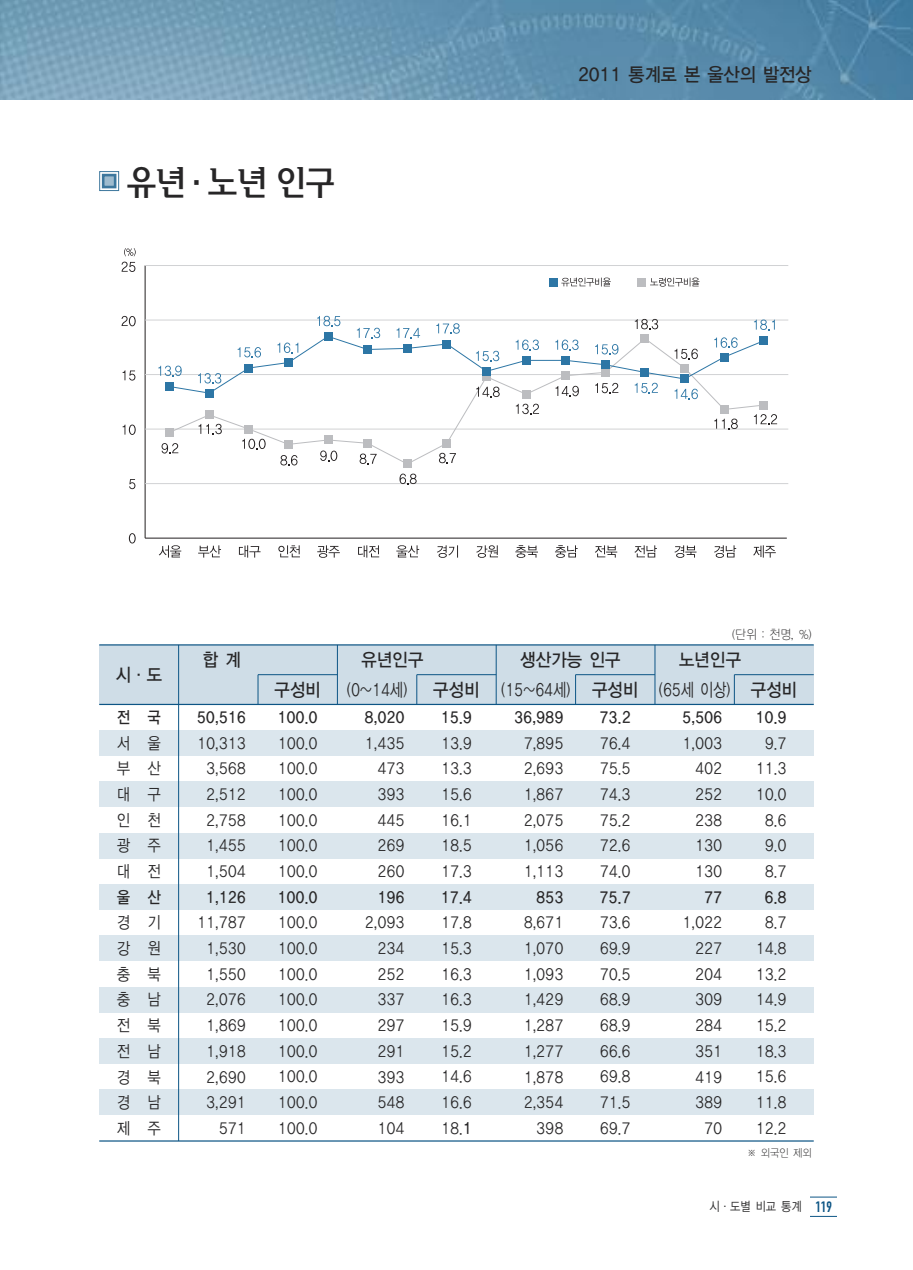
<style>
.page{position:relative;width:913px;height:1270px;background:#fff}
.page>*{position:absolute;margin:0;border:0;box-sizing:border-box;transform-origin:0 0}
.t1{font:500 35px "Korean HM";color:#272627;scale:.9 1}
.t2{font:700 18.38px "Korean GD";letter-spacing:-.08em;color:#272627;scale:.95 1}
.t3{font:500 17.5px "Korean GD";letter-spacing:-.065em;color:#272627;scale:.8 1}
.t4{font:700 17.5px "Korean GD";letter-spacing:-.065em;color:#272627;scale:.95 1}
.t5{font:500 15.75px/25.7px "Korean GD";letter-spacing:-.065em;color:#272627;text-align:justify;scale:.9 1}
.t6{font:700 15.75px "Korean GD";letter-spacing:-.065em;color:#272627;scale:.9 1}
.t7{font:500 12.25px "Korean GD";color:#272627;scale:.9 1}
.t8{font:300 12.25px "Korean GD";color:#272627;scale:.95 1}
.t9{font:300 10.5px "Korean GD";color:#272627;scale:.95 1}
.s1{font-weight:700}
.s2{font-family:"DIN Engschrift";font-weight:400;font-size:14.88px;color:#0d5585}
</style>
<div class="page">
<div style="left:809px;top:1197px;width:29px;height:20px;border:1px solid #0d5585"></div>
<hr style="left:806px;top:1193px;width:4px;height:27px;background:#fff">
<hr style="left:837px;top:1193px;width:4px;height:27px;background:#fff">
<img style="left:0;top:0;width:913px;height:99px">
<div style="left:549px;top:278px;width:8px;height:9px;background:#2d76a5"></div>
<div style="left:637px;top:278px;width:9px;height:9px;background:#bcbdc0"></div>
<hr style="left:145px;top:538px;width:642px;height:1px;background:#231f20">
<hr style="left:145px;top:266px;width:1px;height:272px;background:#231f20">
<hr style="left:145px;top:483px;width:643px;height:1px;background:#d1d2d4">
<hr style="left:145px;top:429px;width:643px;height:1px;background:#d1d2d4">
<hr style="left:145px;top:374px;width:643px;height:1px;background:#d1d2d4">
<hr style="left:145px;top:320px;width:643px;height:1px;background:#d1d2d4">
<hr style="left:145px;top:265px;width:643px;height:1px;background:#d1d2d4">
<div style="left:403px;top:459px;width:9px;height:9px;background:#bcbdc0"></div>
<svg style="left:159px;top:545px;width:22px;height:13px"></svg>
<svg style="left:198px;top:545px;width:23px;height:13px"></svg>
<svg style="left:239px;top:545px;width:21px;height:13px"></svg>
<svg style="left:278px;top:545px;width:22px;height:12px"></svg>
<svg style="left:317px;top:545px;width:23px;height:13px"></svg>
<svg style="left:358px;top:545px;width:21px;height:13px"></svg>
<svg style="left:396px;top:545px;width:23px;height:12px"></svg>
<svg style="left:437px;top:545px;width:21px;height:13px"></svg>
<svg style="left:476px;top:545px;width:22px;height:13px"></svg>
<svg style="left:515px;top:545px;width:23px;height:13px"></svg>
<svg style="left:555px;top:545px;width:23px;height:13px"></svg>
<svg style="left:595px;top:545px;width:22px;height:13px"></svg>
<svg style="left:634px;top:545px;width:23px;height:12px"></svg>
<svg style="left:674px;top:545px;width:22px;height:13px"></svg>
<svg style="left:714px;top:545px;width:22px;height:13px"></svg>
<svg style="left:753px;top:545px;width:23px;height:13px"></svg>
<svg style="left:122px;top:262px;width:13px;height:10px"></svg>
<svg style="left:122px;top:316px;width:14px;height:10px"></svg>
<svg style="left:123px;top:370px;width:12px;height:11px"></svg>
<svg style="left:123px;top:425px;width:13px;height:10px"></svg>
<svg style="left:129px;top:479px;width:6px;height:10px"></svg>
<svg style="left:129px;top:533px;width:7px;height:10px"></svg>
<svg style="left:124px;top:248px;width:12px;height:8px"></svg>
<svg style="left:561px;top:277px;width:50px;height:9px"></svg>
<svg style="left:650px;top:277px;width:49px;height:10px"></svg>
<svg style="left:399px;top:474px;width:18px;height:10px"></svg>
<svg style="left:158px;top:316px;width:619px;height:150px"></svg>
<div style="left:99px;top:645px;width:715px;height:59px;background:#cfdde7"></div>
<div style="left:99px;top:730px;width:715px;height:26px;background:#dbe6ed"></div>
<div style="left:99px;top:781px;width:715px;height:26px;background:#dbe6ed"></div>
<div style="left:99px;top:833px;width:715px;height:25px;background:#dbe6ed"></div>
<div style="left:99px;top:884px;width:715px;height:26px;background:#dbe6ed"></div>
<div style="left:99px;top:935px;width:715px;height:26px;background:#dbe6ed"></div>
<div style="left:99px;top:987px;width:715px;height:26px;background:#dbe6ed"></div>
<div style="left:99px;top:1038px;width:715px;height:26px;background:#dbe6ed"></div>
<div style="left:99px;top:1090px;width:715px;height:25px;background:#dbe6ed"></div>
<hr style="left:99px;top:644px;width:715px;height:1px;background:#0d5585">
<hr style="left:258px;top:674px;width:79px;height:1px;background:#0d5585">
<hr style="left:417px;top:674px;width:79px;height:1px;background:#0d5585">
<hr style="left:575px;top:674px;width:80px;height:1px;background:#0d5585">
<hr style="left:734px;top:674px;width:80px;height:1px;background:#0d5585">
<hr style="left:99px;top:704px;width:715px;height:1px;background:#0d5585">
<hr style="left:99px;top:1140px;width:715px;height:2px;background:#0d5585">
<hr style="left:178px;top:645px;width:1px;height:496px;background:#0d5585">
<svg style="left:258px;top:675px;width:1px;height:29px"></svg>
<hr style="left:337px;top:645px;width:1px;height:59px;background:#0d5585">
<svg style="left:416px;top:675px;width:1px;height:29px"></svg>
<hr style="left:496px;top:645px;width:1px;height:59px;background:#0d5585">
<svg style="left:575px;top:675px;width:1px;height:29px"></svg>
<hr style="left:654px;top:645px;width:1px;height:59px;background:#0d5585">
<svg style="left:734px;top:675px;width:1px;height:29px"></svg>
<div style="left:104px;top:176px;width:10px;height:10px;background:#9ebbce"></div>
<div style="left:100px;top:172px;width:19px;height:19px;border:4px solid #fff"></div>
<div style="left:99px;top:171px;width:20px;height:20px;border:1px solid #3d779d"></div>
<div style="left:102px;top:174px;width:14px;height:14px;border:3px solid #3d779d"></div>
<h1 class="t1" style="left:126px;top:164px;width:235px">유년·노년 인구</h1>
<p class="t2" style="left:577px;top:64px;width:248px">2011 통계로 본 울산의 발전상</p>
<p class="t8" style="left:731px;top:627px;width:86px">(단위 : 천명, %)</p>
<p class="t4" style="left:115px;top:665px;width:52px">시·도</p>
<p class="t6" style="left:117px;top:709px;width:51px">전 국</p>
<p class="t5" style="left:117px;top:730px;width:51px">서 울 부 산 대 구 인 천 광 주 대 전</p>
<p class="t6" style="left:117px;top:888px;width:51px">울 산</p>
<p class="t5" style="left:117px;top:910px;width:51px">경 기 강 원 충 북 충 남 전 북 전 남 경 북 경 남 제 주</p>
<p class="t4" style="left:202px;top:650px;width:43px">합 계</p>
<p class="t4" style="left:361px;top:650px;width:68px">유년인구</p>
<p class="t4" style="left:520px;top:650px;width:108px">생산가능 인구</p>
<p class="t4" style="left:678px;top:650px;width:68px">노년인구</p>
<p class="t4" style="left:274px;top:680px;width:52px">구성비</p>
<p class="t3" style="left:347px;top:680px;width:78px">(0~14세)</p>
<p class="t3" style="left:433px;top:680px;width:458px"><span class="s1">구성비</span> (15~64세) <span class="s1">구성비</span> (65세 이상) <span class="s1">구성비</span></p>
<p class="t6" style="left:196px;top:709px;width:57px">50,516</p>
<p class="t5" style="left:197px;top:730px;width:57px;text-align:center">10,313<br>3,568<br>2,512<br>2,758<br>1,455<br>1,504</p>
<p class="t6" style="left:205px;top:888px;width:47px">1,126</p>
<p class="t5" style="left:197px;top:910px;width:57px;text-align:right">11,787<br>1,530<br>1,550<br>2,076<br>1,869<br>1,918<br>2,690<br>3,291<br>571</p>
<p class="t6" style="left:277px;top:709px;width:47px">100.0</p>
<p class="t5" style="left:277px;top:730px;width:47px">100.0<br>100.0<br>100.0<br>100.0<br>100.0<br>100.0</p>
<p class="t6" style="left:277px;top:888px;width:47px">100.0</p>
<p class="t5" style="left:277px;top:910px;width:47px">100.0<br>100.0<br>100.0<br>100.0<br>100.0<br>100.0<br>100.0<br>100.0<br>100.0</p>
<p class="t6" style="left:364px;top:709px;width:47px">8,020</p>
<p class="t5" style="left:377px;top:730px;width:33px;text-indent:-13px">1,435<br>473<br>393<br>445<br>269<br>260</p>
<p class="t6" style="left:377px;top:888px;width:33px">196</p>
<p class="t5" style="left:377px;top:910px;width:33px;text-indent:-13px">2,093<br>234<br>252<br>337<br>297<br>291<br>393<br>548<br>104</p>
<p class="t6" style="left:440px;top:709px;width:37px">15.9</p>
<p class="t5" style="left:441px;top:730px;width:37px">13.9<br>13.3<br>15.6<br>16.1<br>18.5<br>17.3</p>
<p class="t6" style="left:440px;top:888px;width:37px">17.4</p>
<p class="t5" style="left:441px;top:910px;width:37px">17.8<br>15.3<br>16.3<br>16.3<br>15.9<br>15.2<br>14.6<br>16.6<br>18.<span class="s1">1</span></p>
<p class="t6" style="left:514px;top:709px;width:57px">36,989</p>
<p class="t5" style="left:523px;top:730px;width:47px">7,895<br>2,693<br>1,867<br>2,075<br>1,056<br>1,113</p>
<p class="t6" style="left:536px;top:888px;width:33px">853</p>
<p class="t5" style="left:523px;top:910px;width:47px;text-align:right">8,671<br>1,070<br>1,093<br>1,429<br>1,287<br>1,277<br>1,878<br>2,354<br>398</p>
<p class="t6" style="left:599px;top:709px;width:37px">73.2</p>
<p class="t5" style="left:599px;top:730px;width:37px">76.4<br>75.5<br>74.3<br>75.2<br>72.6<br>74.0</p>
<p class="t6" style="left:599px;top:888px;width:37px">75.7</p>
<p class="t5" style="left:599px;top:910px;width:37px">73.6<br>69.9<br>70.5<br>68.9<br>68.9<br>66.6<br>69.8<br>71.5<br>69.7</p>
<p class="t6" style="left:682px;top:709px;width:47px">5,506</p>
<p class="t5" style="left:695px;top:730px;width:33px;text-indent:-13px">1,003<br>402<br>252<br>238<br>130<br>130</p>
<p class="t6" style="left:704px;top:888px;width:23px">77</p>
<p class="t5" style="left:682px;top:910px;width:47px;text-align:right">1,022<br>227<br>204<br>309<br>284<br>351<br>419<br>389<br>70</p>
<p class="t6" style="left:755px;top:709px;width:37px">10.9</p>
<p class="t5" style="left:755px;top:730px;width:37px;text-align:center">9.7<br>11.3<br>10.0<br>8.6<br>9.0<br>8.7</p>
<p class="t6" style="left:764px;top:888px;width:27px">6.8</p>
<p class="t5" style="left:755px;top:910px;width:37px;text-align:center">8.7<br>14.8<br>13.2<br>14.9<br>15.2<br>18.3<br>15.6<br>11.8<br>12.2</p>
<p class="t9" style="left:747px;top:1147px;width:70px">※ 외국인 제외</p>
<p class="t7" style="left:709px;top:1200px;width:138px">시·도별 비교 통계 <span class="s2">119</span></p>
</div>
